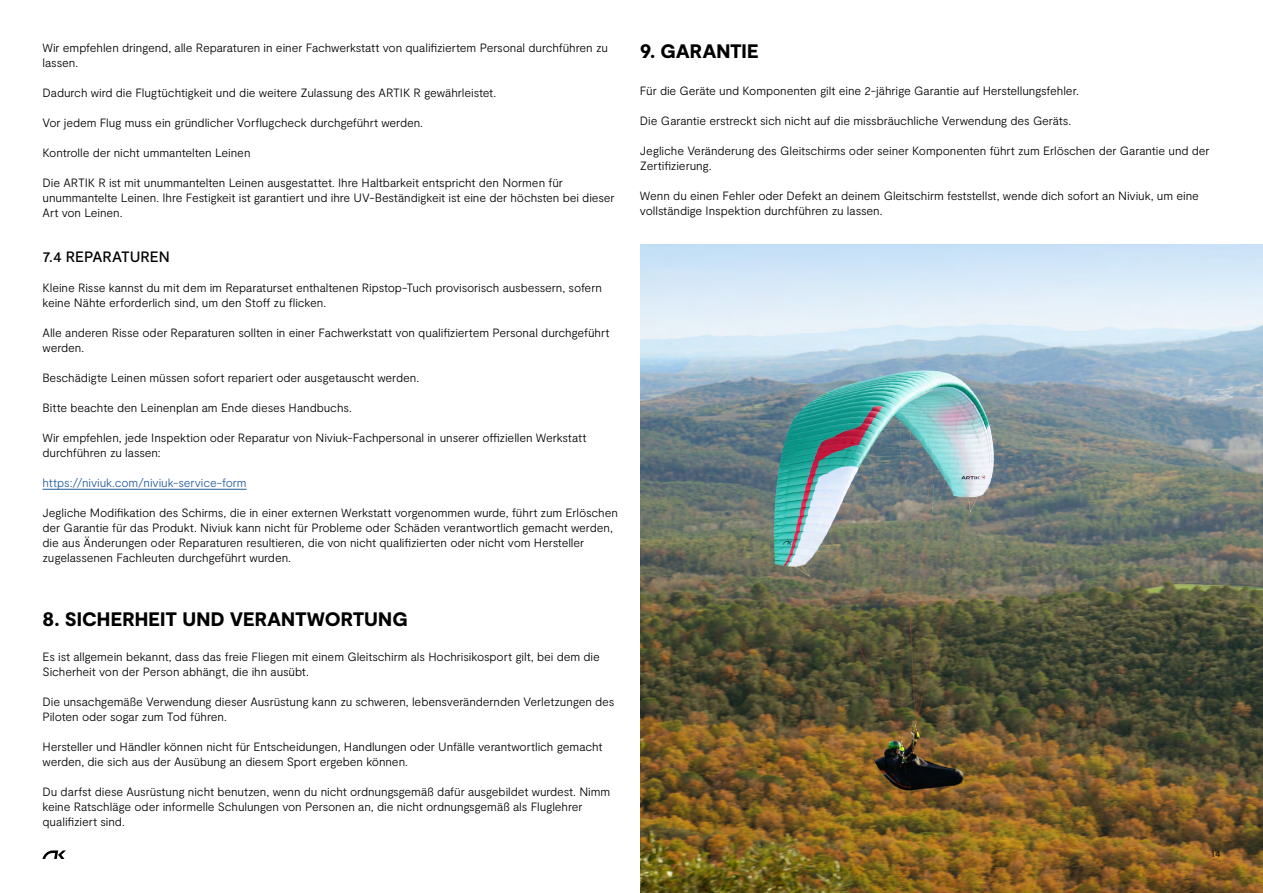
<style>
.page{position:relative;width:1263px;height:893px;background:#fff}
.page>*{position:absolute;margin:0;border:0;box-sizing:border-box;transform-origin:0 0}
.t1{font:900 19.5px "Moderat";color:#000}
.t2{font:500 15px "Moderat";color:#000}
.t3{font:300 12px/15px "Moderat";letter-spacing:-.01em;color:#000}
.t4{font:300 12px "Moderat";letter-spacing:-.005em;color:#245d9c}
.t5{font:9px "Helvetica Neue LT Std";color:#000}
</style>
<div class="page">
<hr style="left:43px;top:489px;width:204px;height:1px;background:#245d9c">
<img style="left:640px;top:244px;width:623px;height:649px">
<svg style="left:43px;top:850px;width:23px;height:9px"></svg>
<p class="t3" style="left:43px;top:41px;width:567px">Wir empfehlen dringend, alle Reparaturen in einer Fachwerkstatt von qualifiziertem Personal durchführen zu lassen.</p>
<p class="t3" style="left:43px;top:86px;width:455px">Dadurch wird die Flugtüchtigkeit und die weitere Zulassung des ARTIK R gewährleistet.</p>
<p class="t3" style="left:43px;top:116px;width:382px">Vor jedem Flug muss ein gründlicher Vorflugcheck durchgeführt werden.</p>
<p class="t3" style="left:43px;top:146px;width:210px">Kontrolle der nicht ummantelten Leinen</p>
<p class="t3" style="left:43px;top:176px;width:574px">Die ARTIK R ist mit unummantelten Leinen ausgestattet. Ihre Haltbarkeit entspricht den Normen für unummantelte Leinen. Ihre Festigkeit ist garantiert und ihre UV-Beständigkeit ist eine der höchsten bei dieser<br>Art von Leinen.</p>
<p class="t2" style="left:43px;top:248px;width:129px">7.4 REPARATUREN</p>
<p class="t3" style="left:43px;top:281px;width:561px">Kleine Risse kannst du mit dem im Reparaturset enthaltenen Ripstop-Tuch provisorisch ausbessern, sofern keine Nähte erforderlich sind, um den Stoff zu flicken.</p>
<p class="t3" style="left:43px;top:326px;width:568px">Alle anderen Risse oder Reparaturen sollten in einer Fachwerkstatt von qualifiziertem Personal durchgeführt werden.</p>
<p class="t3" style="left:43px;top:371px;width:378px">Beschädigte Leinen müssen sofort repariert oder ausgetauscht werden.</p>
<p class="t3" style="left:43px;top:401px;width:311px">Bitte beachte den Leinenplan am Ende dieses Handbuchs.</p>
<p class="t3" style="left:43px;top:431px;width:545px">Wir empfehlen, jede Inspektion oder Reparatur von Niviuk-Fachpersonal in unserer offiziellen Werkstatt durchführen zu lassen:</p>
<p class="t4" style="left:43px;top:476px;width:206px">https://niviuk.com/niviuk-service-form</p>
<p class="t3" style="left:43px;top:506px;width:577px">Jegliche Modifikation des Schirms, die in einer externen Werkstatt vorgenommen wurde, führt zum Erlöschen der Garantie für das Produkt. Niviuk kann nicht für Probleme oder Schäden verantwortlich gemacht werden, die aus Änderungen oder Reparaturen resultieren, die von nicht qualifizierten oder nicht vom Hersteller zugelassenen Fachleuten durchgeführt wurden.</p>
<h1 class="t1" style="left:43px;top:608px;width:367px">8. SICHERHEIT UND VERANTWORTUNG</h1>
<p class="t3" style="left:43px;top:650px;width:559px">Es ist allgemein bekannt, dass das freie Fliegen mit einem Gleitschirm als Hochrisikosport gilt, bei dem die<br>Sicherheit von der Person abhängt, die ihn ausübt.</p>
<p class="t3" style="left:43px;top:695px;width:573px">Die unsachgemäße Verwendung dieser Ausrüstung kann zu schweren, lebensverändernden Verletzungen des<br>Piloten oder sogar zum Tod führen.</p>
<p class="t3" style="left:43px;top:740px;width:561px">Hersteller und Händler können nicht für Entscheidungen, Handlungen oder Unfälle verantwortlich gemacht werden, die sich aus der Ausübung an diesem Sport ergeben können.</p>
<p class="t3" style="left:43px;top:785px;width:569px">Du darfst diese Ausrüstung nicht benutzen, wenn du nicht ordnungsgemäß dafür ausgebildet wurdest. Nimm keine Ratschläge oder informelle Schulungen von Personen an, die nicht ordnungsgemäß als Fluglehrer qualifiziert sind.</p>
<h1 class="t1" style="left:640px;top:40px;width:120px">9. GARANTIE</h1>
<p class="t3" style="left:640px;top:83px;width:440px">Für die Geräte und Komponenten gilt eine 2-jährige Garantie auf Herstellungsfehler.</p>
<p class="t3" style="left:640px;top:113px;width:433px">Die Garantie erstreckt sich nicht auf die missbräuchliche Verwendung des Geräts.</p>
<p class="t3" style="left:640px;top:143px;width:571px">Jegliche Veränderung des Gleitschirms oder seiner Komponenten führt zum Erlöschen der Garantie und der<br>Zertifizierung.</p>
<p class="t3" style="left:640px;top:188px;width:560px">Wenn du einen Fehler oder Defekt an deinem Gleitschirm feststellst, wende dich sofort an Niviuk, um eine vollständige Inspektion durchführen zu lassen.</p>
<p class="t5" style="left:1210px;top:848px;width:12px">14</p>
</div>
